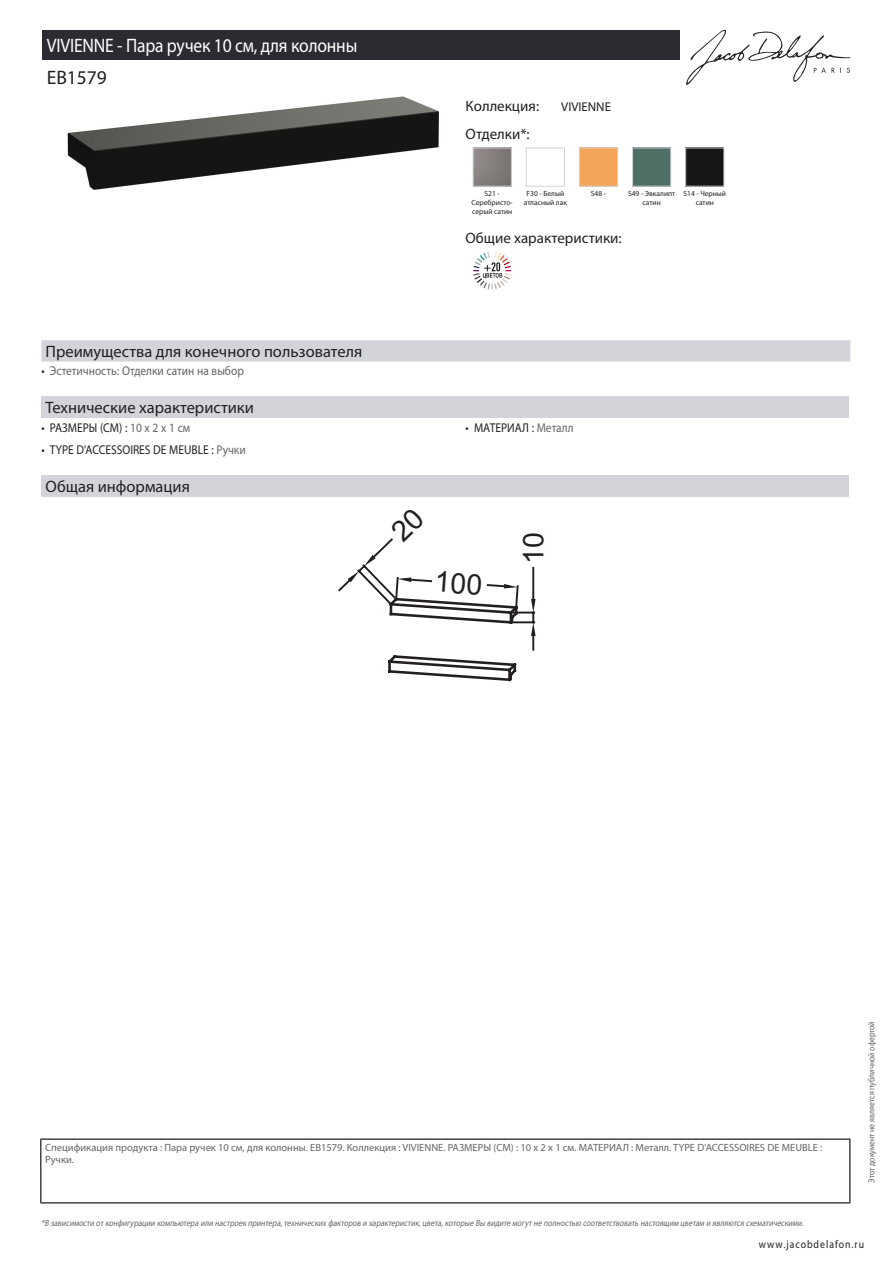
<style>
.page{position:relative;width:893px;height:1263px;background:#fff}
.page>*{position:absolute;margin:0;border:0;box-sizing:border-box;transform-origin:0 0}
.t1{font:28.65px "Arial";color:#231f20}
.t2{font:19.5px "Myriad Pro";letter-spacing:-.01em;color:#fff;scale:.9 1}
.t3{font:19.5px "Myriad Pro";color:#231f20}
.t4{font:16.5px "Myriad Pro";color:#231f20}
.t5{font:15px "Myriad Pro";color:#231f20}
.t6{font:12.75px "Myriad Pro";color:#231f20;scale:.9 1}
.t7{font:12.75px "Myriad Pro";color:#626568;scale:.9 1}
.t8{font:12.75px "Myriad Pro";color:#231f20}
.t9{font:11.25px "Myriad Pro";letter-spacing:.1em;color:#231f20;scale:.87 1}
.t10{font:10.5px/12px "Myriad Pro";color:#626568}
.t11{font:italic 9px "Myriad Pro";color:#626568;scale:.87 1}
.t12{font:9px "Myriad Pro";color:#626568;scale:.87 1}
.t13{font:7.5px/9px "Myriad Pro";color:#231f20;text-align:center}
.s1{color:#231f20}
.s2{color:#626568}
</style>
<div class="page">
<svg style="left:686px;top:30px;width:164px;height:55px"></svg>
<img style="left:67px;top:96px;width:372px;height:94px">
<div style="left:473px;top:148px;width:39px;height:39px;border:1px solid #d3d4da"></div>
<div style="left:526px;top:148px;width:39px;height:39px;border:1px solid #d3d4da"></div>
<img style="left:581px;top:150px;width:35px;height:35px">
<div style="left:579px;top:148px;width:39px;height:39px;border:1px solid #d3d4da"></div>
<img style="left:634px;top:150px;width:35px;height:35px">
<div style="left:632px;top:148px;width:39px;height:39px;border:1px solid #d3d4da"></div>
<img style="left:687px;top:150px;width:35px;height:35px">
<div style="left:685px;top:148px;width:39px;height:39px;border:1px solid #d3d4da"></div>
<svg style="left:473px;top:251px;width:38px;height:38px"></svg>
<div style="left:41px;top:340px;width:809px;height:22px;background:#d3d4da"></div>
<div style="left:41px;top:397px;width:808px;height:21px;background:#d3d4da"></div>
<div style="left:41px;top:475px;width:808px;height:22px;background:#d3d4da"></div>
<div style="left:43px;top:30px;width:637px;height:30px;background:#2a2c32"></div>
<hr style="left:40px;top:1138px;width:810px;height:2px;background:#040503">
<hr style="left:40px;top:1140px;width:1px;height:62px;background:#040503">
<hr style="left:849px;top:1140px;width:1px;height:62px;background:#040503">
<hr style="left:40px;top:1202px;width:810px;height:1px;background:#040503">
<svg style="left:338px;top:538px;width:198px;height:143px"></svg>
<h2 class="t2" style="left:47px;top:33px;width:347px">VIVIENNE - Пара ручек 10 см, для колонны</h2>
<h2 class="t3" style="left:47px;top:66px;width:62px">EB1579</h2>
<h3 class="t5" style="left:466px;top:96px;width:75px">Коллекция:</h3>
<h3 class="t8" style="left:561px;top:99px;width:51px">VIVIENNE</h3>
<h3 class="t5" style="left:466px;top:125px;width:66px">Отделки*:</h3>
<p class="t13" style="left:472px;top:189px;width:43px">S21 -<br>Серебристо&shy;серый сатин</p>
<p class="t13" style="left:524px;top:189px;width:45px">F30 - Белый атласный лак</p>
<p class="t13" style="left:591px;top:189px;width:17px">S48 -</p>
<p class="t13" style="left:628px;top:189px;width:49px">S49 - Эвкалипт сатин</p>
<p class="t13" style="left:683px;top:189px;width:44px">S14 - Черный сатин</p>
<h3 class="t5" style="left:466px;top:228px;width:158px">Общие характеристики:</h3>
<h3 class="t4" style="left:46px;top:341px;width:318px">Преимущества для конечного пользователя</h3>
<h3 class="t7" style="left:41px;top:363px;width:226px"><span class="s1">•</span> Эстетичность: Отделки сатин на выбор</h3>
<h3 class="t4" style="left:46px;top:398px;width:210px">Технические характеристики</h3>
<h3 class="t6" style="left:41px;top:420px;width:167px">• РАЗМЕРЫ (СМ) : <span class="s2">10 x 2 x 1 см</span></h3>
<h3 class="t6" style="left:466px;top:420px;width:121px">• МАТЕРИАЛ : <span class="s2">Металл</span></h3>
<h3 class="t6" style="left:41px;top:442px;width:229px">• TYPE D'ACCESSOIRES DE MEUBLE : <span class="s2">Ручки</span></h3>
<h3 class="t4" style="left:46px;top:476px;width:146px">Общая информация</h3>
<h1 class="t1" style="left:514px;top:564px;width:33px;rotate:-90deg">10</h1>
<p class="t10" style="left:45px;top:1141px;width:779px">Спецификация продукта : Пара ручек 10 см, для колонны. EB1579. Коллекция : VIVIENNE. РАЗМЕРЫ (СМ) : 10 x 2 x 1 см. МАТЕРИАЛ : Металл. TYPE D'ACCESSOIRES DE MEUBLE :<br>Ручки.</p>
<p class="t11" style="left:41px;top:1217px;width:880px">*В зависимости отконфигурации компьютера или настроек принтера,технических факторов и характеристик,цвета,которые Вы видите могутне полностью соответствовать настоящим цветам и являются схематическими.</p>
<p class="t12" style="left:866px;top:1183px;width:187px;rotate:-90deg">Этот документ не является публичной офертой</p>
<p class="t9" style="left:759px;top:1237px;width:122px">www.jacobdelafon.ru</p>
</div>
